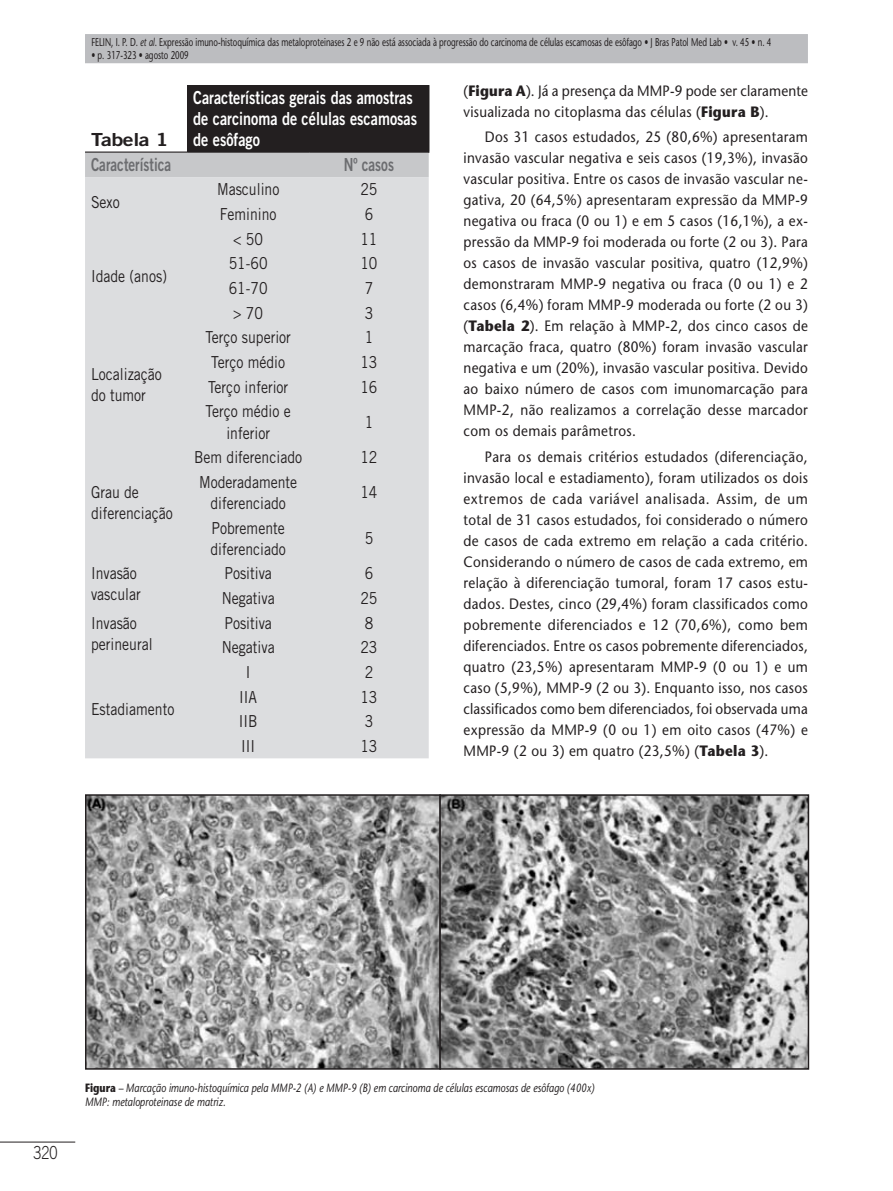
<style>
.page{position:relative;width:893px;height:1191px;background:#fff}
.page>*{position:absolute;margin:0;border:0;box-sizing:border-box;transform-origin:0 0}
.t1{font:18px/21px "Trade Gothic LT Std Bd 2";color:#fff;scale:.8 1}
.t2{font:18px "Trade Gothic LT Std Bd 2";color:#6c6d70;scale:.75 1}
.t3{font:18px "Trade Gothic LT Std Bd 2";letter-spacing:-.02em;color:#231f20;scale:1.2 1}
.t4{font:300 18px "Trade Gothic LT Std";color:#231f20;scale:.8 1}
.t5{font:16.5px/21px "Trade Gothic LT Std";color:#231f20;scale:.85 1}
.t6{font:500 15px/21px "Stone Sans Std";letter-spacing:.025em;color:#231f20;text-align:justify;scale:.9 1}
.t7{font:italic 500 12px/14.4px "Stone Sans Std";color:#231f20;scale:.8 1}
.t8{font:500 11.25px "Stone Sans Std";color:#231f20;scale:.7 1}
.s1{font-style:italic}
.s2{font-weight:700}
.s3{font-weight:700;font-style:normal}
</style>
<div class="page">
<div style="left:86px;top:35px;width:721px;height:27px;background:#bcbdc0"></div>
<div style="left:85px;top:34px;width:723px;height:29px;border:2px solid #bcbdc0"></div>
<hr style="left:0;top:1141px;width:75px;height:1px;background:#231f20">
<div style="left:187px;top:85px;width:242px;height:67px;background:#231f20"></div>
<div style="left:85px;top:153px;width:344px;height:24px;background:#c7c8ca"></div>
<div style="left:85px;top:177px;width:344px;height:581px;background:#dcdddf"></div>
<hr style="left:85px;top:151px;width:102px;height:2px;background:#231f20">
<hr style="left:187px;top:151px;width:122px;height:2px;background:#231f20">
<hr style="left:309px;top:151px;width:120px;height:2px;background:#231f20">
<img style="left:88px;top:797px;width:718px;height:269px">
<div style="left:85px;top:794px;width:356px;height:275px;border:2px solid #231f20"></div>
<div style="left:439px;top:794px;width:370px;height:275px;border:2px solid #231f20"></div>
<p class="t8" style="left:91px;top:35px;width:973px">Felin, I. P. D. <span class="s1">et al</span>. Expressão imuno-histoquímica das metaloproteinases 2 e 9 não está associada à progressão do carcinoma de células escamosas de esôfago • J Bras Patol Med Lab • v. 45 • n. 4</p>
<p class="t8" style="left:91px;top:49px;width:141px">• p. 317-323 • agosto 2009</p>
<p class="t3" style="left:91px;top:128px;width:66px">Tabela 1</p>
<p class="t1" style="left:193px;top:87px;width:281px">Características gerais das amostras de carcinoma de células escamosas de esôfago</p>
<p class="t2" style="left:91px;top:153px;width:108px">Característica</p>
<p class="t2" style="left:344px;top:153px;width:68px">Nº casos</p>
<p class="t5" style="left:91px;top:191px;width:35px">Sexo</p>
<p class="t5" style="left:217px;top:179px;width:75px">Masculino</p>
<p class="t5" style="left:360px;top:179px;width:22px">25</p>
<p class="t5" style="left:220px;top:203px;width:68px">Feminino</p>
<p class="t5" style="left:365px;top:203px;width:12px">6</p>
<p class="t5" style="left:91px;top:265px;width:91px">Idade (anos)</p>
<p class="t5" style="left:91px;top:364px;width:85px">Localização do tumor</p>
<p class="t5" style="left:91px;top:482px;width:98px">Grau de diferenciação</p>
<p class="t5" style="left:233px;top:228px;width:37px">&lt; 50</p>
<p class="t5" style="left:360px;top:228px;width:22px">11</p>
<p class="t5" style="left:229px;top:253px;width:47px">51-60</p>
<p class="t5" style="left:360px;top:253px;width:22px">10</p>
<p class="t5" style="left:229px;top:277px;width:47px">61-70</p>
<p class="t5" style="left:365px;top:277px;width:12px">7</p>
<p class="t5" style="left:233px;top:302px;width:37px">&gt; 70</p>
<p class="t5" style="left:365px;top:302px;width:12px">3</p>
<p class="t5" style="left:205px;top:327px;width:102px">Terço superior</p>
<p class="t5" style="left:365px;top:327px;width:12px">1</p>
<p class="t5" style="left:211px;top:351px;width:88px">Terço médio</p>
<p class="t5" style="left:360px;top:351px;width:22px">13</p>
<p class="t5" style="left:208px;top:376px;width:96px">Terço inferior</p>
<p class="t5" style="left:360px;top:376px;width:22px">16</p>
<p class="t5" style="left:206px;top:401px;width:102px;text-align:center">Terço médio e inferior</p>
<p class="t5" style="left:365px;top:411px;width:12px">1</p>
<p class="t5" style="left:194px;top:446px;width:128px">Bem diferenciado</p>
<p class="t5" style="left:360px;top:446px;width:22px">12</p>
<p class="t5" style="left:199px;top:471px;width:117px;text-align:center">Moderadamente diferenciado</p>
<p class="t5" style="left:360px;top:482px;width:22px">14</p>
<p class="t5" style="left:210px;top:517px;width:90px">Pobremente diferenciado</p>
<p class="t5" style="left:365px;top:527px;width:12px">5</p>
<p class="t5" style="left:91px;top:562px;width:60px">Invasão vascular</p>
<p class="t5" style="left:224px;top:562px;width:57px">Positiva</p>
<p class="t5" style="left:365px;top:562px;width:12px">6</p>
<p class="t5" style="left:222px;top:587px;width:64px">Negativa</p>
<p class="t5" style="left:360px;top:587px;width:22px">25</p>
<p class="t5" style="left:91px;top:612px;width:74px">Invasão perineural</p>
<p class="t5" style="left:224px;top:612px;width:57px">Positiva</p>
<p class="t5" style="left:365px;top:612px;width:12px">8</p>
<p class="t5" style="left:222px;top:636px;width:64px">Negativa</p>
<p class="t5" style="left:360px;top:636px;width:22px">23</p>
<p class="t5" style="left:91px;top:698px;width:100px">Estadiamento</p>
<p class="t5" style="left:246px;top:661px;width:7px">I</p>
<p class="t5" style="left:365px;top:661px;width:12px">2</p>
<p class="t5" style="left:239px;top:686px;width:23px">IIA</p>
<p class="t5" style="left:360px;top:686px;width:22px">13</p>
<p class="t5" style="left:239px;top:710px;width:23px">IIB</p>
<p class="t5" style="left:365px;top:710px;width:12px">3</p>
<p class="t5" style="left:241px;top:735px;width:18px">III</p>
<p class="t5" style="left:360px;top:735px;width:22px">13</p>
<p class="t6" style="left:463px;top:80px;width:384px">(<span class="s2">Figura A</span>). Já a presença da MMP-9 pode ser claramente visualizada no citoplasma das células (<span class="s2">Figura B</span>).</p>
<p class="t6" style="left:463px;top:127px;width:384px;text-indent:21px">Dos 31 casos estudados, 25 (80,6%) apresentaram invasão vascular negativa e seis casos (19,3%), invasão vascular positiva. Entre os casos de invasão vascular ne&shy;gativa, 20 (64,5%) apresentaram expressão da MMP-9 negativa ou fraca (0 ou 1) e em 5 casos (16,1%), a ex&shy;pressão da MMP-9 foi moderada ou forte (2 ou 3). Para os casos de invasão vascular positiva, quatro (12,9%) demonstraram MMP-9 negativa ou fraca (0 ou 1) e 2 casos (6,4%) foram MMP-9 moderada ou forte (2 ou 3) (<span class="s2">Tabela 2</span>). Em relação à MMP-2, dos cinco casos de marcação fraca, quatro (80%) foram invasão vascular negativa e um (20%), invasão vascular positiva. Devido ao baixo número de casos com imunomarcação para MMP-2, não realizamos a correlação desse marcador com os demais parâmetros.</p>
<p class="t6" style="left:463px;top:446px;width:384px;text-indent:21px">Para os demais critérios estudados (diferenciação, invasão local e estadiamento), foram utilizados os dois extremos de cada variável analisada. Assim, de um total de 31 casos estudados, foi considerado o número de casos de cada extremo em relação a cada critério.<br>Considerando o número de casos de cada extremo, em relação à diferenciação tumoral, foram 17 casos estu&shy;dados. Destes, cinco (29,4%) foram classificados como pobremente diferenciados e 12 (70,6%), como bem diferenciados. Entre os casos pobremente diferenciados, quatro (23,5%) apresentaram MMP-9 (0 ou 1) e um caso (5,9%), MMP-9 (2 ou 3). Enquanto isso, nos casos classificados como bem diferenciados, foi observada uma expressão da MMP-9 (0 ou 1) em oito casos (47%) e MMP-9 (2 ou 3) em quatro (23,5%) (<span class="s2">Tabela 3</span>).</p>
<p class="t4" style="left:33px;top:1141px;width:32px">320</p>
<p class="t7" style="left:85px;top:1080px;width:638px"><span class="s3">Figura</span> – Marcação imuno-histoquímica pela MMP-2 (A) e MMP-9 (B) em carcinoma de células escamosas de esôfago (400x)<br>MMP: metaloproteinase de matriz.</p>
</div>
